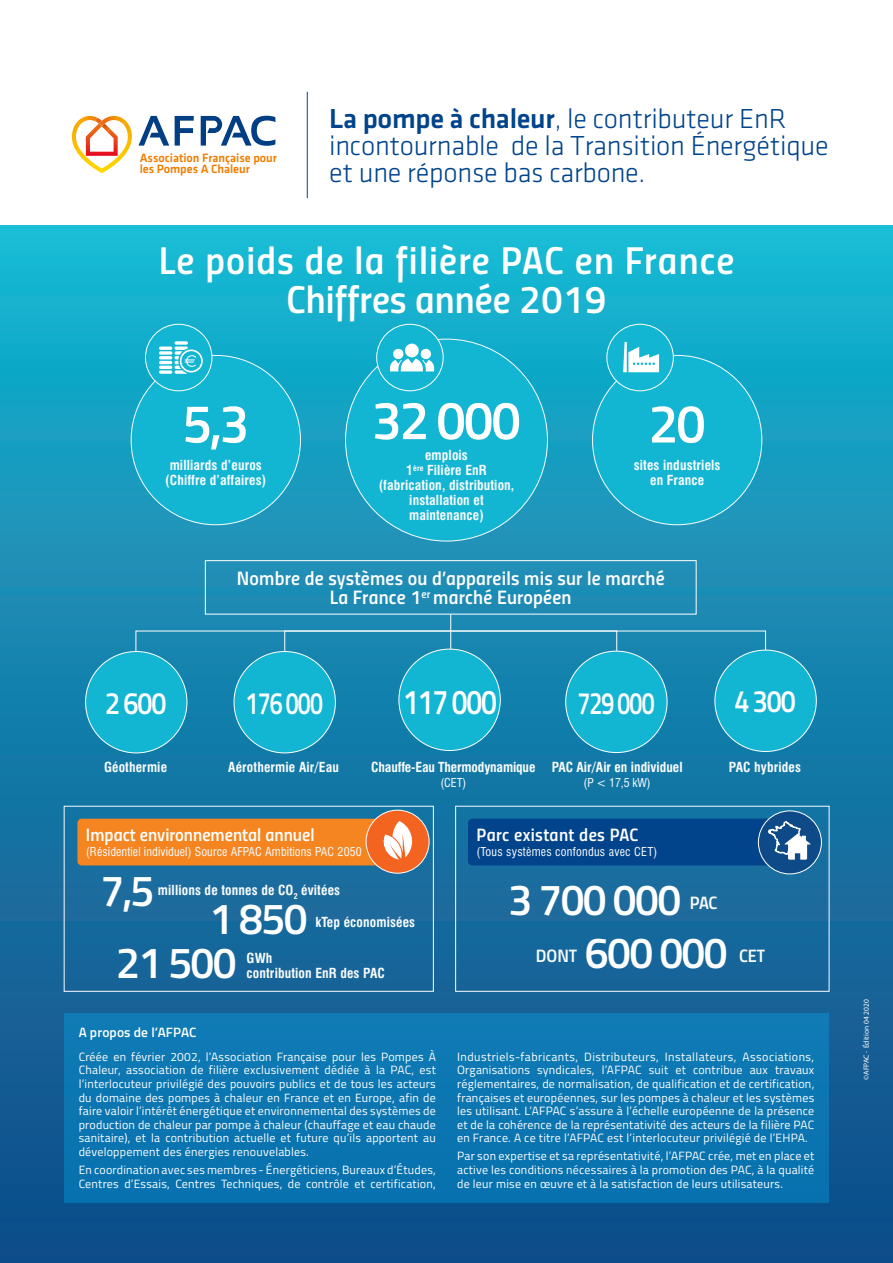
<style>
.page{position:relative;width:893px;height:1263px;background:#fff}
.page>*{position:absolute;margin:0;border:0;box-sizing:border-box;transform-origin:0 0}
.intertitre{font:54px "Titillium Semibold Upright";letter-spacing:-.05em;color:#fff}
.intertitre-2{font:43.8px "Titillium Semibold Upright";letter-spacing:-.05em;color:#fff}
.t1{font:39px "Titillium Semibold Upright";letter-spacing:.025em;color:#fff}
.t2{font:39px "Titillium Semibold Upright";color:#fff}
.intertitre-3{font:34.5px "Titillium Semibold Upright";letter-spacing:-.06em;color:#fff;scale:.85 1}
.intertitre-4{font:31.05px "Titillium Semibold Upright";letter-spacing:-.06em;color:#fff;scale:.78 1}
.intertitre-5{font:31.05px "Titillium Semibold Upright";letter-spacing:-.06em;color:#fff;scale:.9 1}
.t3{font:300 28.5px/27px "Klavika";letter-spacing:-.01em;color:#01448c}
.t4{font:19.5px/19.5px "Titillium Semibold Upright";letter-spacing:.01em;color:#fff;text-align:center}
.t5{font:18px "Titillium Semibold Upright";color:#fff}
.t6{font:18px "Titillium Semibold Upright";letter-spacing:.02em;color:#fff}
.t7{font:18px "Titillium Semibold Upright";letter-spacing:-.01em;color:#f9fcfe}
.t8{font:700 condensed 13.5px/15px "Swiss 721 BT";letter-spacing:.01em;color:#f9fcfe;text-align:center}
.t9{font:700 condensed 13.5px "Swiss 721 BT";letter-spacing:-.01em;color:#f9fcfe}
.intertitre-6{font:600 13.5px "Titillium";letter-spacing:.01em;color:#fff}
.t10{font:12.45px/11.2px "Klavika Medium TF";letter-spacing:-.005em;color:#ef7d00}
.intertitre-7{font:12px/13.6px "Titillium";letter-spacing:.02em;color:#fff;text-align:justify}
.t11{font:condensed 12px "Swiss 721 BT";letter-spacing:.01em;color:#f9fcfe}
.titre{font:7.5px "Myriad Pro";letter-spacing:.01em;color:#fff}
.s1{font-family:"Klavika Medium OSF";font-weight:400}
</style>
<div class="page">
<div style="left:0;top:225px;width:893px;height:1038px;background:linear-gradient(to bottom,#1ab7d2,#124685)"></div>
<div style="left:284px;top:631px;width:333px;height:57px;border:1px solid #fff"></div>
<hr style="left:450px;top:614px;width:1px;height:72px;background:#fff">
<div style="left:64px;top:806px;width:370px;height:186px;border:1px solid #f9fcfe"></div>
<div style="left:455px;top:806px;width:374px;height:186px;border:1px solid #f9fcfe"></div>
<div style="left:64px;top:1013px;width:765px;height:190px;background:#0b76b1"></div>
<div style="left:205px;top:560px;width:491px;height:54px;border:1px solid #fff"></div>
<div style="left:77px;top:819px;width:336px;height:46px;background:#f58520;border-radius:4px"></div>
<div style="left:468px;top:819px;width:336px;height:46px;background:#01448c;border-radius:4px"></div>
<svg style="left:72px;top:116px;width:60px;height:57px"></svg>
<svg style="left:138px;top:116px;width:31px;height:30px"></svg>
<svg style="left:175px;top:116px;width:19px;height:30px"></svg>
<svg style="left:201px;top:116px;width:74px;height:30px"></svg>
<hr style="left:307px;top:92px;width:1px;height:106px;background:#01448c">
<div style="left:758px;top:811px;width:63px;height:63px;background:#0f4a88;border-radius:50%"></div>
<div style="left:758px;top:810px;width:64px;height:64px;border:1px solid #fff;border-radius:50%"></div>
<svg style="left:767px;top:819px;width:44px;height:41px"></svg>
<div style="left:366px;top:810px;width:63px;height:63px;background:#f36421;border-radius:50%"></div>
<div style="left:366px;top:810px;width:63px;height:63px;border:1px solid #fff;border-radius:50%"></div>
<svg style="left:383px;top:821px;width:29px;height:38px"></svg>
<div style="left:715px;top:650px;width:101px;height:101px;background:#12b5d2;border-radius:50%"></div>
<div style="left:566px;top:651px;width:101px;height:101px;background:#12b5d2;border-radius:50%"></div>
<div style="left:399px;top:649px;width:101px;height:101px;background:#12b5d2;border-radius:50%"></div>
<div style="left:234px;top:651px;width:101px;height:102px;background:#12b5d2;border-radius:50%"></div>
<div style="left:86px;top:651px;width:101px;height:102px;background:#12b5d2;border-radius:50%"></div>
<div style="left:131px;top:355px;width:169px;height:170px;background:#12b5d2;border-radius:50%"></div>
<div style="left:145px;top:324px;width:67px;height:67px;background:#12b5d2;border-radius:50%"></div>
<svg style="left:175px;top:341px;width:13px;height:4px"></svg>
<svg style="left:159px;top:346px;width:44px;height:28px"></svg>
<div style="left:145px;top:324px;width:67px;height:67px;border:1px solid #fff;border-radius:50%"></div>
<div style="left:345px;top:339px;width:202px;height:202px;background:#12b5d2;border-radius:50%"></div>
<div style="left:592px;top:355px;width:170px;height:170px;background:#12b5d2;border-radius:50%"></div>
<div style="left:607px;top:324px;width:66px;height:67px;background:#12b5d2;border-radius:50%"></div>
<div style="left:606px;top:324px;width:68px;height:67px;border:1px solid #fff;border-radius:50%"></div>
<div style="left:377px;top:324px;width:66px;height:67px;background:#12b5d2;border-radius:50%"></div>
<svg style="left:390px;top:344px;width:44px;height:27px"></svg>
<div style="left:376px;top:324px;width:68px;height:67px;border:1px solid #fff;border-radius:50%"></div>
<svg style="left:623px;top:342px;width:36px;height:30px"></svg>
<p class="t10" style="left:140px;top:152px;width:139px">Association Française pour les Pompes A Chaleur</p>
<p class="t3" style="left:329px;top:105px;width:501px"><span class="s1">La pompe à chaleur</span>, le contributeur EnR incontournable de la Transition Énergétique et une réponse bas carbone.</p>
<p class="t1" style="left:159px;top:230px;width:577px">Le poids de la filière PAC en France</p>
<p class="t2" style="left:286px;top:270px;width:322px">Chiffres année 2019</p>
<p class="intertitre" style="left:182px;top:382px;width:69px">5,3</p>
<p class="t8" style="left:170px;top:457px;width:94px">milliards d’euros</p>
<p class="t8" style="left:165px;top:472px;width:103px">(Chiffre d’affaires)</p>
<p class="intertitre" style="left:372px;top:379px;width:151px">32 000</p>
<p class="t8" style="left:406px;top:448px;width:82px">emplois<br>1<sup>ère</sup> Filière EnR</p>
<p class="t8" style="left:379px;top:478px;width:137px">(fabrication, distribution, installation et maintenance)</p>
<p class="intertitre" style="left:648px;top:382px;width:59px">20</p>
<p class="t8" style="left:634px;top:457px;width:88px">sites industriels en France</p>
<p class="t4" style="left:237px;top:567px;width:429px">Nombre de systèmes ou d’appareils mis sur le marché<br>La France 1<sup>er</sup> marché Européen</p>
<p class="intertitre-3" style="left:403px;top:675px;width:113px">117 000</p>
<p class="intertitre-5" style="left:105px;top:679px;width:70px">2 600</p>
<p class="intertitre-4" style="left:245px;top:679px;width:101px">176 000</p>
<p class="intertitre-4" style="left:577px;top:679px;width:101px">729 000</p>
<p class="intertitre-5" style="left:734px;top:678px;width:70px">4 300</p>
<p class="t8" style="left:104px;top:760px;width:65px">Géothermie</p>
<p class="t8" style="left:228px;top:760px;width:112px">Aérothermie Air/Eau</p>
<p class="t8" style="left:552px;top:760px;width:132px">PAC Air/Air en individuel</p>
<p class="t11" style="left:584px;top:776px;width:69px">(P &lt; 17,5 kW)</p>
<p class="t9" style="left:371px;top:759px;width:166px">Chauffe-Eau Thermodynamique</p>
<p class="t8" style="left:729px;top:760px;width:74px">PAC hybrides</p>
<p class="t11" style="left:440px;top:776px;width:27px">(CET)</p>
<p class="t5" style="left:86px;top:821px;width:230px">Impact environnemental annuel</p>
<p class="t11" style="left:86px;top:845px;width:277px">(Résidentiel individuel) Source AFPAC Ambitions PAC 2050</p>
<p class="intertitre-2" style="left:100px;top:857px;width:56px">7,5</p>
<p class="t8" style="left:158px;top:882px;width:184px">millions de tonnes de CO<sub>2</sub> évitées</p>
<p class="intertitre-2" style="left:209px;top:886px;width:100px">1 850</p>
<p class="t8" style="left:315px;top:914px;width:101px">kTep économisées</p>
<p class="intertitre-2" style="left:116px;top:929px;width:123px">21 500</p>
<p class="t8" style="left:247px;top:950px;width:140px;text-align:left">GWh<br>contribution EnR des PAC</p>
<p class="intertitre-6" style="left:79px;top:1022px;width:119px">A propos de l’AFPAC</p>
<p class="intertitre-7" style="left:79px;top:1049px;width:359px">Créée en février 2002, l’Association Française pour les Pompes À Chaleur, association de filière exclusivement dédiée à la PAC, est l’interlocuteur privilégié des pouvoirs publics et de tous les acteurs du domaine des pompes à chaleur en France et en Europe, afin de faire valoir l’intérêt énergétique et environnemental des systèmes de production de chaleur par pompe à chaleur (chauffage et eau chaude sanitaire), et la contribution actuelle et future qu’ils apportent au développement des énergies renouvelables.</p>
<p class="intertitre-7" style="left:79px;top:1162px;width:359px">En coordination avec ses membres - Énergéticiens, Bureaux d’Études,<br>Centres d’Essais, Centres Techniques, de contrôle et certification,</p>
<p class="t6" style="left:476px;top:821px;width:164px">Parc existant des PAC</p>
<p class="t11" style="left:476px;top:845px;width:182px">(Tous systèmes confondus avec CET)</p>
<p class="intertitre-2" style="left:508px;top:867px;width:175px">3 700 000</p>
<p class="t7" style="left:690px;top:889px;width:29px">PAC</p>
<p class="t7" style="left:536px;top:942px;width:43px">DONT</p>
<p class="intertitre-2" style="left:585px;top:919px;width:145px">600 000</p>
<p class="t7" style="left:739px;top:942px;width:28px">CET</p>
<p class="intertitre-7" style="left:457px;top:1049px;width:359px">Industriels-fabricants, Distributeurs, Installateurs, Associations, Organisations syndicales, l’AFPAC suit et contribue aux travaux réglementaires, de normalisation, de qualification et de certification, françaises et européennes, sur les pompes à chaleur et les systèmes les utilisant. L’AFPAC s’assure à l’échelle européenne de la présence et de la cohérence de la représentativité des acteurs de la filière PAC en France. A ce titre l’AFPAC est l’interlocuteur privilégié de l’EHPA.</p>
<p class="intertitre-7" style="left:457px;top:1149px;width:359px">Par son expertise et sa représentativité, l’AFPAC crée, met en place et active les conditions nécessaires à la promotion des PAC, à la qualité de leur mise en œuvre et à la satisfaction de leurs utilisateurs.</p>
<p class="titre" style="left:862px;top:1080px;width:83px;rotate:-90deg">©AFPAC - Édition 04 2020</p>
</div>
